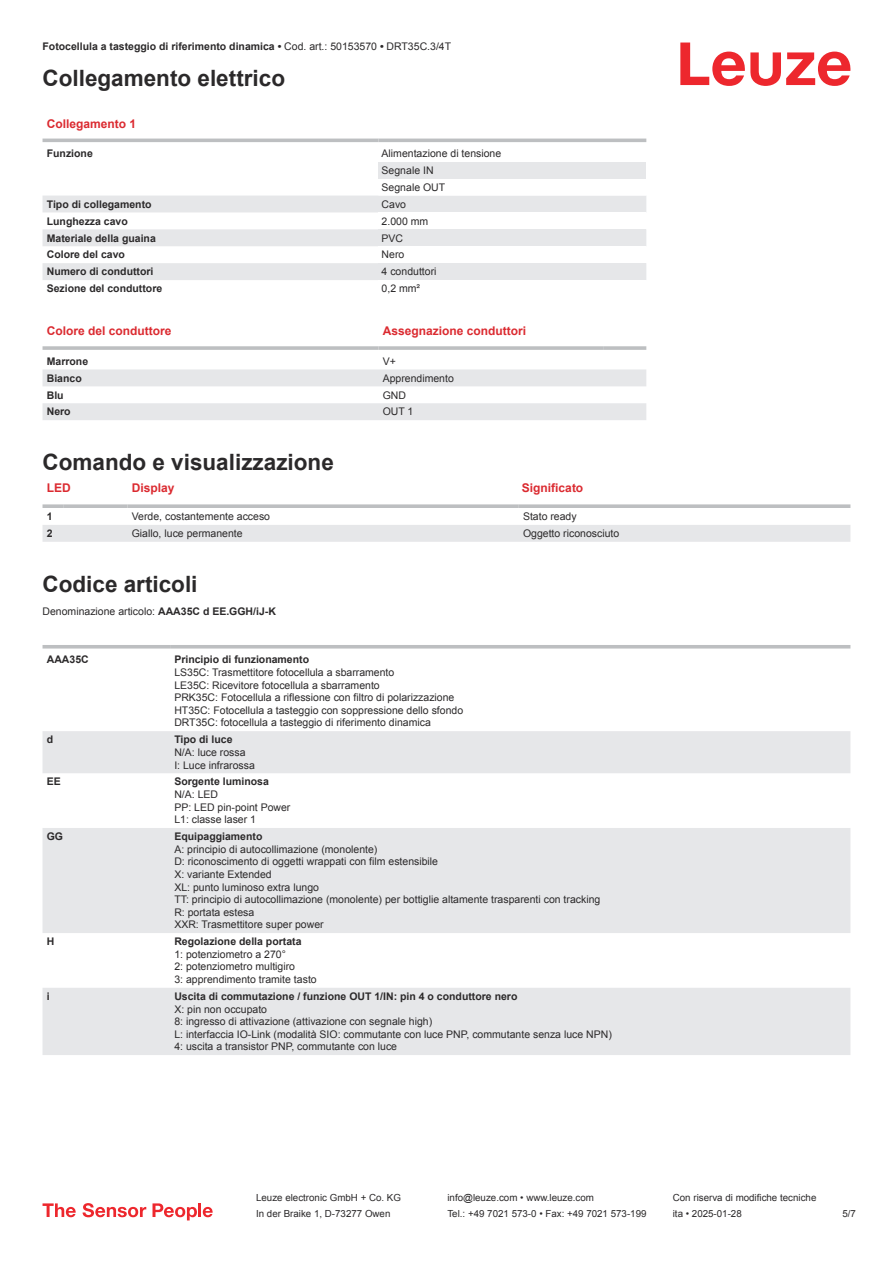
<style>
.page{position:relative;width:893px;height:1263px;background:#fff}
.page>*{position:absolute;margin:0;border:0;box-sizing:border-box;transform-origin:0 0}
.t1{font:700 22.5px "Arial";color:#2b292a}
.t2{font:700 12px "Arial";color:#db2a30}
.t3{font:10.5px/12.6px "Arial";color:#2b292a}
.t4{font:700 10.5px "Arial";color:#2b292a}
.t5{font:9.75px "Arial";color:#2b292a}
.s1{font-weight:400}
.s2{font-weight:700}
</style>
<div class="page">
<svg style="left:680px;top:43px;width:170px;height:43px"></svg>
<svg style="left:43px;top:138px;width:603px;height:58px"></svg>
<svg style="left:43px;top:196px;width:335px;height:84px;fill:#e6e7e9"></svg>
<hr style="left:43px;top:139px;width:335px;height:3px;background:#bdbfc1">
<hr style="left:378px;top:139px;width:268px;height:3px;background:#bdbfc1">
<svg style="left:378px;top:145px;width:268px;height:51px"></svg>
<div style="left:378px;top:162px;width:268px;height:17px;background:#e6e7e9"></div>
<div style="left:378px;top:196px;width:268px;height:16px;background:#e6e7e9"></div>
<div style="left:378px;top:229px;width:268px;height:17px;background:#e6e7e9"></div>
<div style="left:378px;top:263px;width:268px;height:17px;background:#e6e7e9"></div>
<svg style="left:43px;top:369px;width:603px;height:51px"></svg>
<svg style="left:43px;top:346px;width:335px;height:4px"></svg>
<hr style="left:378px;top:346px;width:226px;height:4px;background:#c6c8c9">
<svg style="left:604px;top:346px;width:42px;height:4px"></svg>
<div style="left:43px;top:525px;width:807px;height:17px;background:#e6e7e9"></div>
<svg style="left:43px;top:504px;width:21px;height:4px"></svg>
<svg style="left:64px;top:504px;width:64px;height:4px"></svg>
<svg style="left:128px;top:504px;width:391px;height:4px;background:#c3c5c7"></svg>
<svg style="left:519px;top:504px;width:331px;height:4px"></svg>
<svg style="left:43px;top:731px;width:807px;height:324px;fill:#e6e7e9"></svg>
<hr style="left:43px;top:645px;width:127px;height:3px;background:#bdbfc1">
<hr style="left:170px;top:645px;width:680px;height:3px;background:#bdbfc1">
<svg style="left:43px;top:1203px;width:33px;height:14px"></svg>
<svg style="left:83px;top:1203px;width:63px;height:14px"></svg>
<svg style="left:153px;top:1203px;width:44px;height:17px"></svg>
<hr style="left:198px;top:1203px;width:3px;height:14px;background:#ed272d">
<svg style="left:203px;top:1207px;width:10px;height:10px"></svg>
<p class="t4" style="left:43px;top:43px;width:410px">Fotocellula a tasteggio di riferimento dinamica • <span class="s1">Cod. art.: 50153570</span> • <span class="s1">DRT35C.3/4T</span></p>
<h1 class="t1" style="left:43px;top:70px;width:244px">Collegamento elettrico</h1>
<p class="t2" style="left:47px;top:119px;width:91px">Collegamento 1</p>
<p class="t4" style="left:47px;top:149px;width:48px">Funzione</p>
<p class="t3" style="left:382px;top:146px;width:121px;line-height:17px">Alimentazione di tensione<br>Segnale IN<br>Segnale OUT</p>
<p class="t4" style="left:47px;top:200px;width:106px">Tipo di collegamento</p>
<p class="t3" style="left:382px;top:199px;width:26px">Cavo</p>
<p class="t4" style="left:47px;top:217px;width:83px">Lunghezza cavo</p>
<p class="t3" style="left:382px;top:216px;width:48px">2.000 mm</p>
<p class="t4" style="left:47px;top:234px;width:111px">Materiale della guaina</p>
<p class="t3" style="left:382px;top:233px;width:23px">PVC</p>
<p class="t4" style="left:47px;top:251px;width:80px">Colore del cavo</p>
<p class="t3" style="left:382px;top:249px;width:24px">Nero</p>
<p class="t4" style="left:47px;top:268px;width:108px">Numero di conduttori</p>
<p class="t3" style="left:382px;top:266px;width:56px">4 conduttori</p>
<p class="t4" style="left:47px;top:285px;width:117px">Sezione del conduttore</p>
<p class="t3" style="left:382px;top:283px;width:40px">0,2 mm²</p>
<p class="t2" style="left:47px;top:327px;width:126px">Colore del conduttore</p>
<p class="t2" style="left:383px;top:327px;width:145px">Assegnazione conduttori</p>
<p class="t4" style="left:47px;top:357px;width:43px">Marrone</p>
<p class="t3" style="left:383px;top:356px;width:15px">V+</p>
<p class="t4" style="left:47px;top:374px;width:37px">Bianco</p>
<p class="t3" style="left:383px;top:373px;width:73px">Apprendimento</p>
<p class="t4" style="left:47px;top:391px;width:18px">Blu</p>
<p class="t3" style="left:383px;top:389px;width:25px">GND</p>
<p class="t4" style="left:47px;top:408px;width:25px">Nero</p>
<p class="t3" style="left:383px;top:406px;width:32px">OUT 1</p>
<h1 class="t1" style="left:43px;top:454px;width:293px">Comando e visualizzazione</h1>
<p class="t2" style="left:47px;top:483px;width:25px">LED</p>
<p class="t2" style="left:132px;top:483px;width:44px">Display</p>
<p class="t2" style="left:522px;top:483px;width:63px">Significato</p>
<p class="t4" style="left:47px;top:512px;width:7px">1</p>
<p class="t3" style="left:132px;top:511px;width:140px">Verde, costantemente acceso</p>
<p class="t3" style="left:523px;top:511px;width:55px">Stato ready</p>
<p class="t4" style="left:47px;top:529px;width:7px">2</p>
<p class="t3" style="left:132px;top:528px;width:112px">Giallo, luce permanente</p>
<p class="t3" style="left:523px;top:528px;width:98px">Oggetto riconosciuto</p>
<h1 class="t1" style="left:43px;top:575px;width:157px">Codice articoli</h1>
<p class="t3" style="left:43px;top:606px;width:235px">Denominazione articolo: <span class="s2">AAA35C d EE.GGH/iJ-K</span></p>
<p class="t4" style="left:47px;top:656px;width:43px">AAA35C</p>
<p class="t4" style="left:174px;top:656px;width:136px">Principio di funzionamento</p>
<p class="t3" style="left:174px;top:667px;width:290px">LS35C: Trasmettitore fotocellula a sbarramento<br>LE35C: Ricevitore fotocellula a sbarramento<br>PRK35C: Fotocellula a riflessione con filtro di polarizzazione HT35C: Fotocellula a tasteggio con soppressione dello sfondo DRT35C: fotocellula a tasteggio di riferimento dinamica</p>
<p class="t4" style="left:47px;top:736px;width:8px">d</p>
<p class="t4" style="left:174px;top:736px;width:60px">Tipo di luce</p>
<p class="t3" style="left:174px;top:747px;width:82px">N/A: luce rossa<br>I: Luce infrarossa</p>
<p class="t4" style="left:47px;top:778px;width:16px">EE</p>
<p class="t4" style="left:174px;top:778px;width:96px">Sorgente luminosa</p>
<p class="t3" style="left:174px;top:789px;width:118px">N/A: LED<br>PP: LED pin-point Power<br>L1: classe laser 1</p>
<p class="t4" style="left:47px;top:832px;width:18px">GG</p>
<p class="t4" style="left:174px;top:832px;width:90px">Equipaggiamento</p>
<p class="t3" style="left:174px;top:844px;width:427px">A: principio di autocollimazione (monolente)<br>D: riconoscimento di oggetti wrappati con film estensibile<br>X: variante Extended<br>XL: punto luminoso extra lungo<br>TT: principio di autocollimazione (monolente) per bottiglie altamente trasparenti con tracking R: portata estesa<br>XXR: Trasmettitore super power</p>
<p class="t4" style="left:47px;top:938px;width:9px">H</p>
<p class="t4" style="left:174px;top:938px;width:129px">Regolazione della portata</p>
<p class="t3" style="left:174px;top:949px;width:144px">1: potenziometro a 270°<br>2: potenziometro multigiro<br>3: apprendimento tramite tasto</p>
<p class="t4" style="left:47px;top:992px;width:4px">i</p>
<p class="t4" style="left:174px;top:992px;width:345px">Uscita di commutazione / funzione OUT 1/IN: pin 4 o conduttore nero</p>
<p class="t3" style="left:174px;top:1003px;width:439px">X: pin non occupato<br>8: ingresso di attivazione (attivazione con segnale high)<br>L: interfaccia IO-Link (modalità SIO: commutante con luce PNP, commutante senza luce NPN)<br>4: uscita a transistor PNP, commutante con luce</p>
<p class="t5" style="left:256px;top:1194px;width:146px">Leuze electronic GmbH + Co. KG</p>
<p class="t5" style="left:447px;top:1194px;width:148px">info@leuze.com • www.leuze.com</p>
<p class="t5" style="left:673px;top:1194px;width:145px">Con riserva di modifiche tecniche</p>
<p class="t5" style="left:256px;top:1210px;width:136px">In der Braike 1, D-73277 Owen</p>
<p class="t5" style="left:447px;top:1210px;width:201px">Tel.: +49 7021 573-0 • Fax: +49 7021 573-199</p>
<p class="t5" style="left:673px;top:1210px;width:70px">ita • 2025-01-28</p>
<p class="t5" style="left:842px;top:1210px;width:15px">5 /7</p>
</div>
